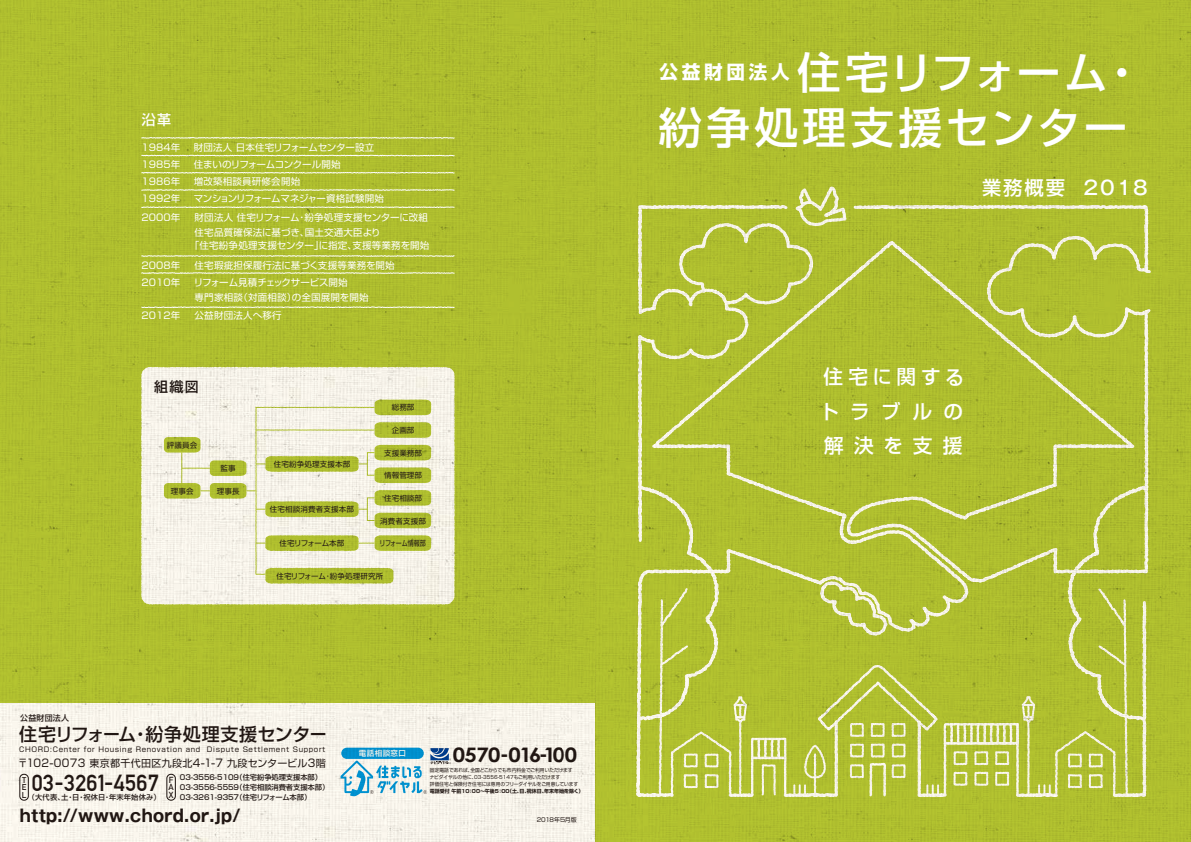
<style>
.page{position:relative;width:1191px;height:842px;background:#fff}
.page>*{position:absolute;margin:0;border:0;box-sizing:border-box;transform-origin:0 0}
.t1{font:500 43.6px/55.1px "Shin Go Pr 6 N";letter-spacing:.08em;color:#fff}
.t2{font:700 22.8px "DIN Alternate";letter-spacing:.015em;color:#221815}
.t3{font:700 20px "Century Gothic";letter-spacing:-.025em;color:#221815;scale:1.1 1}
.t4{font:500 19.7px/34.4px "Shin Go Pr 6 N";letter-spacing:.49em;color:#fff;text-align:justify}
.t5{font:500 19.3px "Shin Go Pr 6 N";color:#fff}
.t6{font:700 18.6px "Shin Go Pr 6 N";letter-spacing:.2em;color:#fff}
.t7{font:500 18px "Shin Go Pr 6 N";letter-spacing:-.01em;color:#221815}
.t8{font:700 17px "Gothic MB101 Pr 6 N";letter-spacing:.02em;color:#221815;scale:.95 1}
.t9{font:500 14px "Shin Go Pr 6 N";color:#221815}
.t10{font:500 14px "Shin Go Pr 6 N";color:#fff}
.t11{font:10px "Shin Go Pr 6 N";letter-spacing:.035em;color:#221815}
.t12{font:9.5px/17.2px "Shin Go Pr 6 N";letter-spacing:.02em;color:#fff}
.t13{font:9.5px/17.2px "Shin Go Pr 6 N";letter-spacing:-.01em;color:#fff}
.t14{font:700 8.6px/7.2px "DIN Alternate";color:#221815;text-align:justify}
.t15{font:700 8.3px/7.4px "DIN Alternate";color:#221815;text-align:justify}
.t16{font:500 8px "Shin Go Pr 6 N";letter-spacing:.02em;color:#221815}
.t17{font:7.5px "Shin Go Pr 6 N";letter-spacing:.02em;color:#221815}
.t18{font:7.5px "Shin Go Pr 6 N";letter-spacing:-.04em;color:#221815}
.t19{font:7.5px "Shin Go Pr 6 N";letter-spacing:-.01em;color:#221815;scale:.8 1}
.t20{font:500 7.5px "Shin Go Pr 6 N";letter-spacing:.06em;color:#fff}
.t21{font:500 7.3px/9.8px "Shin Go Pr 6 N";letter-spacing:-.005em;color:#221815}
.t22{font:500 7.3px "Shin Go Pr 6 N";letter-spacing:.02em;color:#221815}
.t23{font:7px "Shin Go Pr 6 N";letter-spacing:.09em;color:#221815}
.t24{font:6px "Shin Go Pr 6 N";letter-spacing:.015em;color:#221815}
.t25{font:5px/7px "Shin Go Pr 6 N";letter-spacing:-.02em;color:#221815;scale:.95 1}
.t26{font:700 5px "Shin Go Pr 6 N";letter-spacing:-.005em;color:#221815}
.s1{font-size:10.7px}
.s2{font-family:"Gothic MB101 Pr 6 N"}
</style>
<div class="page">
<img style="left:0;top:0;width:1191px;height:842px">
<svg style="left:141px;top:306px;width:314px;height:2px"></svg>
<svg style="left:141px;top:137px;width:314px;height:2px"></svg>
<svg style="left:141px;top:155px;width:314px;height:2px"></svg>
<svg style="left:141px;top:172px;width:314px;height:2px"></svg>
<svg style="left:141px;top:189px;width:314px;height:2px"></svg>
<svg style="left:141px;top:206px;width:314px;height:2px"></svg>
<svg style="left:141px;top:255px;width:314px;height:2px"></svg>
<svg style="left:141px;top:272px;width:314px;height:2px"></svg>
<h3 class="t10" style="left:142px;top:109px;width:31px">沿革</h3>
<p class="t12" style="left:141px;top:138px;width:41px;text-align:justify">1984年1985年1986年1992年</p>
<p class="t12" style="left:141px;top:208px;width:41px">2000年</p>
<p class="t12" style="left:141px;top:256px;width:41px">2008年<br>2010年</p>
<p class="t12" style="left:141px;top:306px;width:41px">2012年</p>
<p class="t13" style="left:194px;top:138px;width:192px">財団法人 日本住宅リフォームセンター設立住まいのリフォームコンクール開始<br>増改築相談員研修会開始<br>マンションリフォームマネジャー資格試験開始</p>
<p class="t12" style="left:195px;top:209px;width:235px;line-height:15px">財団法人 住宅リフォーム・紛争処理支援センターに改組住宅品質確保法に基づき、国土交通大臣より</p>
<p class="t12" style="left:195px;top:235px;width:236px;line-height:19.7px;text-indent:-5px">「住宅紛争処理支援センター」に指定、支援等業務を開始住宅瑕疵担保履行法に基づく支援等業務を開始</p>
<p class="t12" style="left:194px;top:274px;width:176px;line-height:15px">リフォーム見積チェックサービス開始<br>専門家相談（対面相談）の全国展開を開始</p>
<p class="t12" style="left:195px;top:306px;width:88px">公益財団法人へ移行</p>
<h3 class="t9" style="left:154px;top:375px;width:46px">組織図</h3>
<p class="t17" style="left:167px;top:439px;width:32px">評議員会</p>
<p class="t17" style="left:220px;top:462px;width:17px">監事</p>
<p class="t17" style="left:171px;top:485px;width:24px">理事会</p>
<p class="t17" style="left:217px;top:485px;width:24px">理事長</p>
<p class="t17" style="left:392px;top:401px;width:24px">総務部</p>
<p class="t17" style="left:392px;top:424px;width:24px">企画部</p>
<p class="t17" style="left:384px;top:447px;width:40px">支援業務部</p>
<p class="t17" style="left:384px;top:469px;width:40px">情報管理部</p>
<p class="t17" style="left:384px;top:492px;width:40px">住宅相談部</p>
<p class="t17" style="left:274px;top:458px;width:78px">住宅紛争処理支援本部</p>
<p class="t17" style="left:270px;top:503px;width:85px">住宅相談消費者支援本部</p>
<p class="t18" style="left:279px;top:537px;width:66px">住宅リフォーム本部</p>
<p class="t17" style="left:380px;top:515px;width:47px">消費者支援部</p>
<p class="t19" style="left:380px;top:537px;width:59px">リフォーム情報部</p>
<p class="t17" style="left:276px;top:570px;width:108px">住宅リフォーム・紛争処理研究所</p>
<p class="t16" style="left:20px;top:711px;width:50px">公益財団法人</p>
<h3 class="t7" style="left:19px;top:719px;width:309px">住宅リフォーム・紛争処理支援センター</h3>
<p class="t23" style="left:19px;top:743px;width:307px">CHORD:Center for Housing Renovation and Dispute Settlement Support</p>
<p class="t11" style="left:18px;top:755px;width:309px"><span class="s1">〒102-0073</span> 東京都千代田区九段北<span class="s1">4-1-7</span> 九段センタービル<span class="s1">3</span>階</p>
<h2 class="t2" style="left:32px;top:765px;width:128px">03-3261-4567</h2>
<p class="t21" style="left:180px;top:772px;width:151px">03-3556-5109（住宅紛争処理支援本部）<br>03-3556-5559（住宅相談消費者支援本部）<br>03-3261-9357（住宅リフォーム本部）</p>
<p class="t15" style="left:22px;top:776px;width:6px">T E L</p>
<p class="t14" style="left:168px;top:776px;width:7px">F A X</p>
<p class="t22" style="left:28px;top:791px;width:134px">（大代表、土・日・祝休日・年末年始休み）</p>
<h3 class="t8" style="left:20px;top:802px;width:234px">http://www.chord.or.jp/</h3>
<p class="t20" style="left:359px;top:747px;width:49px">電話相談窓口</p>
<h3 class="t3" style="left:453px;top:740px;width:114px">0570-016-100</h3>
<p class="t25" style="left:430px;top:766px;width:158px">固定電話であれば、全国どこからでも市内料金でご利用いただけますナビダイヤルの他に、03-3556-5147もご利用いただけます<br>評価住宅と保険付き住宅には専用のフリーダイヤルをご用意しています</p>
<p class="t26" style="left:430px;top:787px;width:155px">電話受付 午前10：00～午後5：00（土、日、祝休日、年末年始を除く）</p>
<p class="t24" style="left:536px;top:815px;width:42px">2018年5月版</p>
<h1 class="t1" style="left:653px;top:42px;width:492px">　　　住宅リフォーム・紛争処理支援センター</h1>
<h3 class="t6" style="left:659px;top:58px;width:132px">公益財団法人</h3>
<h3 class="t5" style="left:982px;top:172px;width:167px">業務概要 <span class="s2">2018</span></h3>
<h3 class="t4" style="left:819px;top:359px;width:146px">住宅に関するトラブルの解決を支援</h3>
</div>
